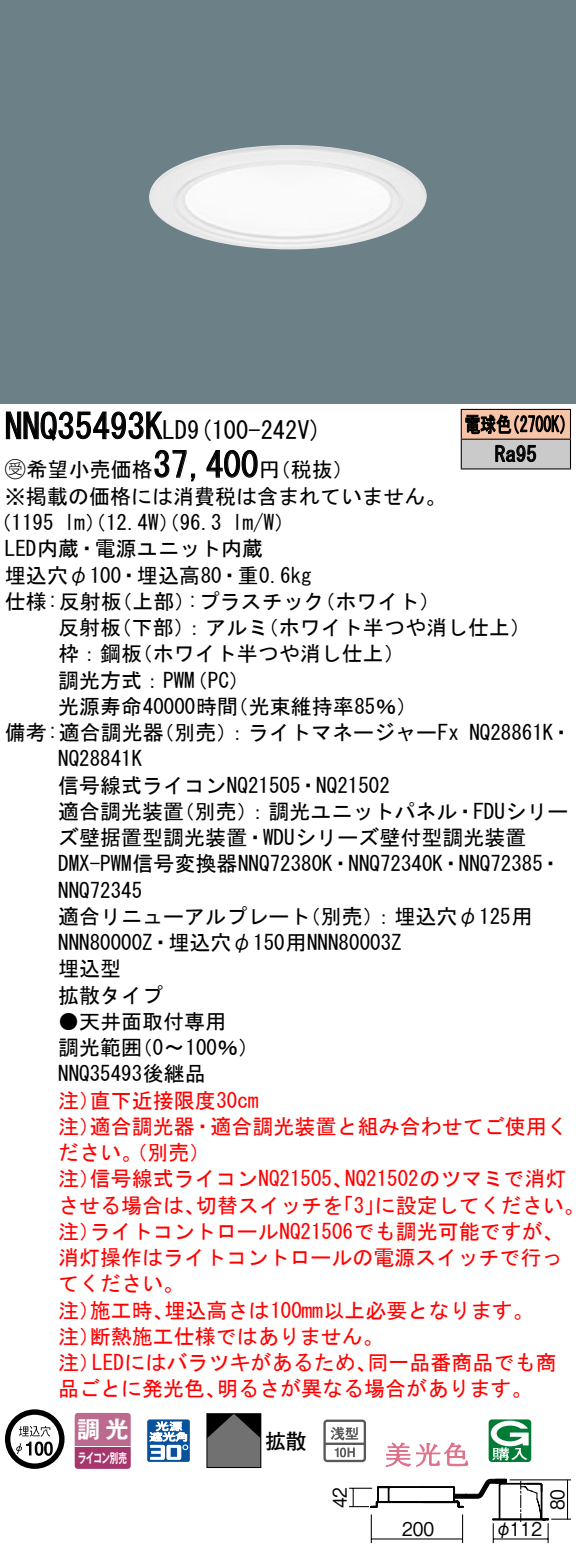
<style>
.page{position:relative;width:576px;height:1553px;background:#fff}
.page>*{position:absolute;margin:0;border:0;box-sizing:border-box;transform-origin:0 0}
.t1{font:35px "MS Gothic";color:#000}
.t2{font:24.5px "MS Gothic";color:#000}
.t3{font:23.1px "Gothic MB101 Pro De Bold 90 pv RKSJ H";color:#fff}
.t4{font:21px/26.2px "MS Gothic";color:#000}
.t5{font:21px/26.2px "MS Gothic";color:#f00}
.t6{font:21px/29.8px "MS Gothic";color:#000;scale:.75 1}
.t7{font:20.65px "Futo Go B101 Bold 83 pv RKSJ H";color:#000}
.t8{font:18.9px "Gothic BBB Pro Medium 90 pv RKSJ H";color:#000;scale:.9 1}
.t9{font:13.3px "Gothic MB101 Pro De Bold 90 pv RKSJ H";letter-spacing:-.05em;color:#fff;scale:.65 1}
.s1{font-size:35px}
.s2{font-family:"Ford Classification 1"}
</style>
<div class="page">
<div style="left:0;top:0;width:575px;height:404px;background:#6c8087"></div>
<img style="left:149px;top:145px;width:278px;height:104px">
<svg style="left:6px;top:411px;width:157px;height:30px"></svg>
<svg style="left:154px;top:450px;width:42px;height:32px"></svg>
<svg style="left:206px;top:450px;width:52px;height:28px"></svg>
<svg style="left:5px;top:1409px;width:59px;height:60px"></svg>
<svg style="left:44px;top:1441px;width:9px;height:15px"></svg>
<svg style="left:74px;top:1413px;width:56px;height:56px;background:#b45883"></svg>
<hr style="left:75px;top:1446px;width:55px;height:1px;background:#fff">
<svg style="left:147px;top:1419px;width:43px;height:43px"></svg>
<svg style="left:208px;top:1415px;width:51px;height:51px;background:#5a5959"></svg>
<div style="left:206px;top:1413px;width:55px;height:55px;border:1px solid #000"></div>
<svg style="left:323px;top:1420px;width:43px;height:42px"></svg>
<svg style="left:385px;top:1442px;width:83px;height:25px"></svg>
<svg style="left:488px;top:1419px;width:43px;height:43px"></svg>
<div style="left:461px;top:409px;width:109px;height:30px;background:#f7c4a7"></div>
<div style="left:461px;top:439px;width:109px;height:30px;background:#cacaca"></div>
<hr style="left:460px;top:409px;width:110px;height:1px;background:#000">
<hr style="left:569px;top:410px;width:2px;height:29px;background:#000">
<hr style="left:460px;top:439px;width:110px;height:1px;background:#000">
<hr style="left:569px;top:440px;width:2px;height:28px;background:#000">
<hr style="left:460px;top:468px;width:110px;height:2px;background:#000">
<svg style="left:460px;top:410px;width:104px;height:58px"></svg>
<svg style="left:349px;top:1478px;width:221px;height:65px"></svg>
<hr style="left:566px;top:1480px;width:2px;height:39px;background:#000">
<h1 class="t1" style="left:5px;top:409px;width:142px">NNQ35493</h1>
<p class="t2" style="left:145px;top:418px;width:178px"><span class="s1">K</span>LD (9 100-242 (V</p>
<h1 class="t1" style="left:153px;top:447px;width:106px">37,400</h1>
<p class="t4" style="left:5px;top:457px;width:149px"><span class="s2">B</span>希望小売価格</p>
<p class="t4" style="left:5px;top:483px;width:442px">※掲載の価格には消費税は含まれていません。</p>
<p class="t4" style="left:232px;top:509px;width:64px">l m (W/</p>
<p class="t4" style="left:259px;top:457px;width:96px">（円税抜(</p>
<p class="t4" style="left:5px;top:509px;width:308px;text-indent:-14px">（1195<br>LED内蔵・電源ユニット内蔵<br>埋込穴φ100・埋込高80・重0.6kg</p>
<p class="t4" style="left:64px;top:509px;width:159px">lm）（12.4 ）（W 96.3</p>
<p class="t4" style="left:5px;top:588px;width:118px">仕様:反射板</p>
<p class="t4" style="left:111px;top:588px;width:85px">（上部）</p>
<p class="t4" style="left:187px;top:588px;width:139px">:プラスチック</p>
<p class="t4" style="left:314px;top:588px;width:127px">（ホワイト(</p>
<p class="t6" style="left:494px;top:409px;width:57px;text-indent:-30px">電球色<br>Ra95</p>
<p class="t6" style="left:504px;top:409px;width:96px">（2700 (K</p>
<p class="t4" style="left:58px;top:614px;width:65px">反射板</p>
<p class="t4" style="left:111px;top:614px;width:159px">（下部：）アルミ</p>
<p class="t4" style="left:258px;top:614px;width:274px">（ホワイト半つや消し仕上(</p>
<p class="t4" style="left:58px;top:641px;width:86px">枠：鋼板</p>
<p class="t4" style="left:132px;top:641px;width:274px">（ホワイト半つや消し仕上(</p>
<p class="t4" style="left:58px;top:667px;width:138px">調光方式：PWM</p>
<p class="t4" style="left:187px;top:667px;width:64px">（PC(</p>
<p class="t4" style="left:58px;top:693px;width:181px">光源寿命40000時間</p>
<p class="t4" style="left:227px;top:693px;width:191px">（光束維持率85％(</p>
<p class="t4" style="left:153px;top:719px;width:307px">（別売：）ライトマネージャーFx</p>
<p class="t4" style="left:5px;top:719px;width:160px">備考:適合調光器</p>
<p class="t4" style="left:58px;top:746px;width:85px">NQ28841K</p>
<p class="t4" style="left:58px;top:772px;width:333px">信号線式ライコンNQ21505・NQ21502</p>
<p class="t4" style="left:174px;top:798px;width:396px">（別売：）調光ユニットパネル・FDUシリー</p>
<p class="t4" style="left:469px;top:719px;width:104px">NQ28861 ・K</p>
<p class="t4" style="left:58px;top:798px;width:127px">適合調光装置</p>
<p class="t4" style="left:58px;top:824px;width:469px">ズ壁据置型調光装置・WDUシリーズ壁付型調光装置</p>
<p class="t4" style="left:58px;top:851px;width:504px">DMX-PWM信号変換器NNQ72380 ・K NNQ72340 ・K NNQ72385・</p>
<p class="t4" style="left:58px;top:877px;width:85px">NNQ72345</p>
<p class="t4" style="left:300px;top:903px;width:234px">（別売：）埋込穴φ125用</p>
<p class="t4" style="left:58px;top:903px;width:345px">適合リニューアルプレート<br>NNN80000 ・Z 埋込穴φ150用NNN80003Z埋込型<br>拡散タイプ</p>
<p class="t4" style="left:132px;top:1008px;width:129px;text-indent:-73px">●天井面取付専用<br>) 〜0 100％(</p>
<p class="t4" style="left:58px;top:1034px;width:149px">調光範囲<br>NNQ35493後継品</p>
<p class="t5" style="left:90px;top:1087px;width:170px">直下近接限度30cm</p>
<p class="t5" style="left:90px;top:1087px;width:479px;text-indent:-32px">注）<br>適合調光器・適合調光装置と組み合わせてご使用く</p>
<p class="t5" style="left:58px;top:1113px;width:154px">注）<br>ださい。（別売(</p>
<p class="t5" style="left:90px;top:1166px;width:265px">信号線式ライコンNQ21505、</p>
<p class="t5" style="left:58px;top:1166px;width:43px">注）</p>
<p class="t5" style="left:345px;top:1166px;width:223px">NQ21502のツマミで消灯</p>
<p class="t5" style="left:332px;top:1192px;width:54px">「」3</p>
<p class="t5" style="left:196px;top:1192px;width:148px">切替スイッチを</p>
<p class="t5" style="left:374px;top:1192px;width:212px">に設定してください。</p>
<p class="t5" style="left:90px;top:1192px;width:475px;text-indent:-32px">させる場合は、<br>ライトコントロールNQ21506でも調光可能ですが、</p>
<p class="t5" style="left:58px;top:1218px;width:43px">注）</p>
<p class="t5" style="left:58px;top:1244px;width:505px">消灯操作はライトコントロールの電源スイッチで行っ</p>
<p class="t5" style="left:58px;top:1271px;width:127px">てください。</p>
<p class="t5" style="left:164px;top:1297px;width:370px">埋込高さは100mm以上必要となります。</p>
<p class="t5" style="left:90px;top:1297px;width:85px">施工時、</p>
<p class="t5" style="left:90px;top:1297px;width:295px;text-indent:-32px">注）<br>断熱施工仕様ではありません。</p>
<p class="t5" style="left:58px;top:1323px;width:43px">注）</p>
<p class="t5" style="left:92px;top:1349px;width:286px">LEDにはバラツキがあるため、</p>
<p class="t5" style="left:367px;top:1349px;width:190px">同一品番商品でも商</p>
<p class="t5" style="left:58px;top:1349px;width:43px">注）</p>
<p class="t5" style="left:58px;top:1376px;width:169px">品ごとに発光色、</p>
<p class="t5" style="left:217px;top:1376px;width:317px">明るさが異なる場合があります。</p>
<p class="t3" style="left:77px;top:1410px;width:53px">調光</p>
<p class="t9" style="left:78px;top:1446px;width:77px">ライコン別売</p>
<p class="t7" style="left:265px;top:1429px;width:43px">拡散</p>
<p class="t8" style="left:324px;top:1508px;width:25px;rotate:-90deg">42</p>
<p class="t8" style="left:542px;top:1510px;width:25px;rotate:-90deg">80</p>
<p class="t8" style="left:495px;top:1514px;width:53px">φ112</p>
<p class="t8" style="left:402px;top:1514px;width:37px">200</p>
</div>
